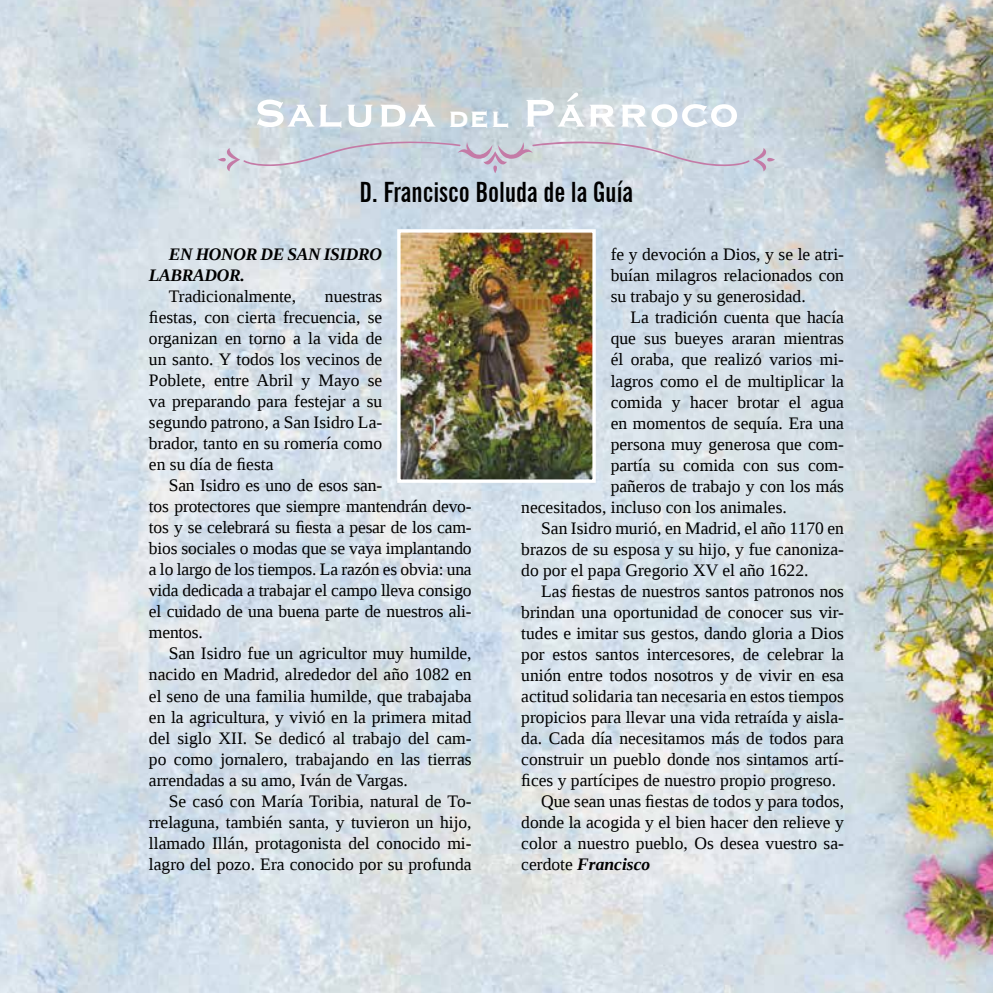
<style>
.page{position:relative;width:993px;height:993px;background:#fff}
.page>*{position:absolute;margin:0;border:0;box-sizing:border-box;transform-origin:0 0}
.t1{font:700 50.75px "Copperplate Gothic BT";color:#fff}
.t2{font:700 extra-condensed 28px "News Gothic BT";color:#000}
.t3{font:17.5px/21px "Liberation Serif";color:#000;text-align:justify}
.t4{font:italic 700 17.5px/21px "Liberation Serif";letter-spacing:-.02em;color:#000}
.t5{font:italic 700 17.5px "Liberation Serif";color:#000}
.s1{font-size:35px}
.s2{font-weight:400;font-style:normal}
</style>
<div class="page">
<img style="left:0;top:0;width:992px;height:992px">
<svg style="left:218px;top:141px;width:556px;height:32px;background:#cbd1dc"></svg>
<img style="left:401px;top:233px;width:190px;height:245px">
<div style="left:397px;top:229px;width:198px;height:253px;border:3px solid #fff"></div>
<h1 class="t1" style="left:253px;top:85px;width:487px">Saluda <span class="s1">del</span> Párroco</h1>
<h2 class="t2" style="left:359px;top:175px;width:275px">D. Francisco Boluda de la Guía</h2>
<p class="t4" style="left:149px;top:243px;width:235px;text-indent:20px">EN HONOR DE SAN ISIDRO<br>LABRADOR.</p>
<p class="t3" style="left:169px;top:285px;width:129px">Tradicionalmente,</p>
<p class="t3" style="left:149px;top:285px;width:235px;text-indent:176px">nuestras fiestas, con cierta frecuencia, se organizan en torno a la vida de un santo. Y todos los vecinos de Poblete, entre Abril y Mayo se va preparando para festejar a su segundo patrono, a San Isidro La&shy;brador, tanto en su romería como en su día de fiesta</p>
<p class="t3" style="left:149px;top:474px;width:324px;text-align:left;text-indent:20px">San Isidro es uno de esos san-<br>tos protectores que siempre mantendrán devo&shy;tos y se celebrará su fiesta a pesar de los cam&shy;bios sociales o modas que se vaya implantando a lo largo de los tiempos. La razón es obvia: una vida dedicada a trabajar el campo lleva consigo el cuidado de una buena parte de nuestros ali&shy;mentos.</p>
<p class="t3" style="left:149px;top:642px;width:324px;text-indent:20px">San Isidro fue un agricultor muy humilde, nacido en Madrid, alrededor del año 1082 en el seno de una familia humilde, que trabajaba en la agricultura, y vivió en la primera mitad del siglo XII. Se dedicó al trabajo del cam&shy;po como jornalero, trabajando en las tierras arrendadas a su amo, Iván de Vargas.</p>
<p class="t3" style="left:149px;top:789px;width:324px;text-indent:20px">Se casó con María Toribia, natural de To&shy;rrelaguna, también santa, y tuvieron un hijo, llamado Illán, protagonista del conocido mi&shy;lagro del pozo. Era conocido por su profunda</p>
<p class="t3" style="left:610px;top:244px;width:235px">fe y devoción a Dios, y se le atri&shy;buían milagros relacionados con su trabajo y su generosidad.</p>
<p class="t3" style="left:630px;top:307px;width:215px">La tradición cuenta que hacía</p>
<p class="t3" style="left:610px;top:328px;width:235px">que sus bueyes araran mientras</p>
<p class="t3" style="left:610px;top:349px;width:235px">él oraba, que realizó varios mi-</p>
<p class="t3" style="left:610px;top:370px;width:235px">lagros como el de multiplicar la</p>
<p class="t3" style="left:610px;top:391px;width:235px">comida y hacer brotar el agua</p>
<p class="t3" style="left:610px;top:412px;width:235px">en momentos de sequía. Era una</p>
<p class="t3" style="left:610px;top:433px;width:235px">persona muy generosa que com-</p>
<p class="t3" style="left:610px;top:454px;width:235px">partía su comida con sus com-</p>
<p class="t3" style="left:610px;top:475px;width:235px">pañeros de trabajo y con los más</p>
<p class="t3" style="left:521px;top:496px;width:267px">necesitados, incluso con los animales.</p>
<p class="t3" style="left:541px;top:517px;width:304px">San Isidro murió, en Madrid, el año 1170 en</p>
<p class="t3" style="left:521px;top:538px;width:324px">brazos de su esposa y su hijo, y fue canoniza-</p>
<p class="t3" style="left:521px;top:559px;width:288px">do por el papa Gregorio XV el año 1622.</p>
<p class="t3" style="left:541px;top:580px;width:304px">Las fiestas de nuestros santos patronos nos</p>
<p class="t3" style="left:521px;top:601px;width:324px">brindan una oportunidad de conocer sus vir-</p>
<p class="t3" style="left:521px;top:622px;width:324px">tudes e imitar sus gestos, dando gloria a Dios</p>
<p class="t3" style="left:521px;top:643px;width:324px">por estos santos intercesores, de celebrar la</p>
<p class="t3" style="left:521px;top:664px;width:324px">unión entre todos nosotros y de vivir en esa</p>
<p class="t3" style="left:521px;top:685px;width:324px">actitud solidaria tan necesaria en estos tiempos</p>
<p class="t3" style="left:521px;top:706px;width:324px">propicios para llevar una vida retraída y aisla-</p>
<p class="t3" style="left:521px;top:727px;width:324px">da. Cada día necesitamos más de todos para</p>
<p class="t3" style="left:521px;top:748px;width:324px">construir un pueblo donde nos sintamos artí-</p>
<p class="t3" style="left:521px;top:769px;width:316px">fices y partícipes de nuestro propio progreso.</p>
<p class="t3" style="left:541px;top:790px;width:304px">Que sean unas fiestas de todos y para todos,</p>
<p class="t3" style="left:521px;top:811px;width:324px">donde la acogida y el bien hacer den relieve y</p>
<p class="t3" style="left:521px;top:832px;width:324px">color a nuestro pueblo, Os desea vuestro sa-</p>
<p class="t5" style="left:521px;top:852px;width:130px"><span class="s2">cerdote</span> Francisco</p>
</div>
